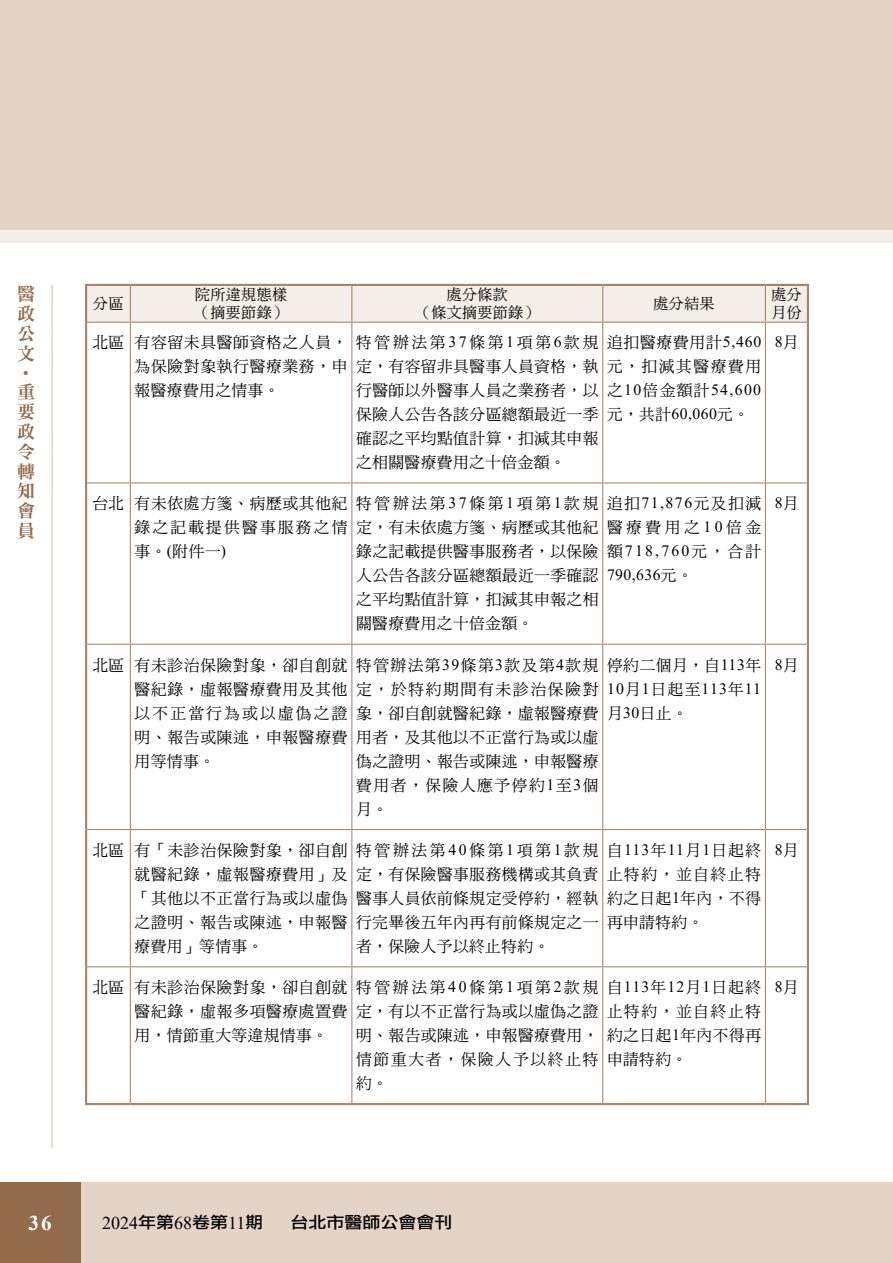
<style>
.page{position:relative;width:893px;height:1263px;background:#fff}
.page>*{position:absolute;margin:0;border:0;box-sizing:border-box;transform-origin:0 0}
.t1{font:700 21px "Times New Roman";color:#fff}
.t2{font:18px/19.8px "DFN Ming W9 WIN BF";color:#926b4c;text-align:justify}
.t3{font:18px "Times New Roman";color:#000}
.t4{font:16.2px "DF Li Hei Md WIN BF";color:#000;scale:1.11 1}
.t5{font:15.75px/24px "DF Ming W5 WIN BF";letter-spacing:.03em;color:#000;text-align:justify}
.t6{font:15.75px/24px "Times New Roman";letter-spacing:.08em;color:#000}
.t7{font:15.75px/24px "DF Ming W5 WIN BF";letter-spacing:.075em;color:#000}
.t8{font:15.75px/24px "DF Ming W5 WIN BF";letter-spacing:.225em;color:#000}
.t9{font:15px/18px "DF Ming W5 WIN BF";letter-spacing:.025em;color:#000}
.s1{font-family:"Times New Roman"}
.s2{font-family:"DF Ming W5 WIN BF"}
.s3{font-family:"DF Li Hei Md WIN BF";font-size:16.2px}
</style>
<div class="page">
<div style="left:60px;top:1182px;width:833px;height:81px;background:#e3d4c7"></div>
<div style="left:0;top:0;width:893px;height:230px;background:#e3d4c7"></div>
<div style="left:0;top:230px;width:893px;height:12px;background:#f4ede8"></div>
<div style="left:0;top:1182px;width:81px;height:81px;background:#926b4c"></div>
<hr style="left:51px;top:285px;width:2px;height:863px;background:#ddcbbd">
<div style="left:87px;top:286px;width:720px;height:36px;background:#f4ede8"></div>
<hr style="left:130px;top:323px;width:1px;height:159px;background:#a68467">
<hr style="left:351px;top:323px;width:1px;height:159px;background:#a68467">
<hr style="left:602px;top:323px;width:1px;height:159px;background:#a68467">
<hr style="left:765px;top:323px;width:1px;height:159px;background:#a68467">
<hr style="left:87px;top:482px;width:43px;height:1px;background:#a68467">
<hr style="left:130px;top:482px;width:222px;height:1px;background:#a68467">
<hr style="left:130px;top:483px;width:1px;height:161px;background:#a68467">
<hr style="left:352px;top:482px;width:251px;height:1px;background:#a68467">
<hr style="left:351px;top:483px;width:1px;height:161px;background:#a68467">
<hr style="left:603px;top:482px;width:162px;height:1px;background:#a68467">
<hr style="left:602px;top:483px;width:1px;height:161px;background:#a68467">
<hr style="left:765px;top:482px;width:42px;height:1px;background:#a68467">
<hr style="left:765px;top:483px;width:1px;height:161px;background:#a68467">
<hr style="left:87px;top:644px;width:43px;height:1px;background:#a68467">
<hr style="left:130px;top:644px;width:222px;height:1px;background:#a68467">
<hr style="left:130px;top:645px;width:1px;height:184px;background:#a68467">
<hr style="left:352px;top:644px;width:251px;height:1px;background:#a68467">
<hr style="left:351px;top:645px;width:1px;height:184px;background:#a68467">
<hr style="left:603px;top:644px;width:162px;height:1px;background:#a68467">
<hr style="left:602px;top:645px;width:1px;height:184px;background:#a68467">
<hr style="left:765px;top:644px;width:42px;height:1px;background:#a68467">
<hr style="left:765px;top:645px;width:1px;height:184px;background:#a68467">
<hr style="left:130px;top:830px;width:1px;height:136px;background:#a68467">
<hr style="left:351px;top:830px;width:1px;height:136px;background:#a68467">
<hr style="left:602px;top:830px;width:1px;height:136px;background:#a68467">
<hr style="left:765px;top:830px;width:1px;height:136px;background:#a68467">
<hr style="left:87px;top:966px;width:43px;height:1px;background:#a68467">
<hr style="left:130px;top:966px;width:222px;height:1px;background:#a68467">
<hr style="left:130px;top:967px;width:1px;height:136px;background:#a68467">
<hr style="left:352px;top:966px;width:251px;height:1px;background:#a68467">
<hr style="left:351px;top:967px;width:1px;height:136px;background:#a68467">
<hr style="left:603px;top:966px;width:162px;height:1px;background:#a68467">
<hr style="left:602px;top:967px;width:1px;height:136px;background:#a68467">
<hr style="left:765px;top:966px;width:42px;height:1px;background:#a68467">
<hr style="left:765px;top:967px;width:1px;height:136px;background:#a68467">
<hr style="left:130px;top:286px;width:1px;height:36px;background:#a68467">
<hr style="left:351px;top:286px;width:1px;height:36px;background:#a68467">
<hr style="left:602px;top:286px;width:1px;height:36px;background:#a68467">
<hr style="left:765px;top:286px;width:1px;height:36px;background:#a68467">
<hr style="left:87px;top:322px;width:43px;height:1px;background:#a68467">
<hr style="left:130px;top:322px;width:222px;height:1px;background:#a68467">
<hr style="left:352px;top:322px;width:251px;height:1px;background:#a68467">
<hr style="left:603px;top:322px;width:162px;height:1px;background:#a68467">
<hr style="left:765px;top:322px;width:42px;height:1px;background:#a68467">
<hr style="left:85px;top:284px;width:45px;height:2px;background:#a68467">
<hr style="left:130px;top:284px;width:222px;height:2px;background:#a68467">
<hr style="left:352px;top:284px;width:251px;height:2px;background:#a68467">
<hr style="left:603px;top:284px;width:162px;height:2px;background:#a68467">
<hr style="left:765px;top:284px;width:44px;height:2px;background:#a68467">
<hr style="left:87px;top:829px;width:43px;height:1px;background:#a68467">
<hr style="left:130px;top:829px;width:222px;height:1px;background:#a68467">
<hr style="left:352px;top:829px;width:251px;height:1px;background:#a68467">
<hr style="left:603px;top:829px;width:162px;height:1px;background:#a68467">
<hr style="left:765px;top:829px;width:42px;height:1px;background:#a68467">
<hr style="left:85px;top:322px;width:2px;height:161px;background:#a68467">
<hr style="left:807px;top:322px;width:2px;height:161px;background:#a68467">
<hr style="left:85px;top:483px;width:2px;height:161px;background:#a68467">
<hr style="left:807px;top:483px;width:2px;height:161px;background:#a68467">
<hr style="left:85px;top:644px;width:2px;height:185px;background:#a68467">
<hr style="left:807px;top:644px;width:2px;height:185px;background:#a68467">
<hr style="left:85px;top:829px;width:2px;height:138px;background:#a68467">
<hr style="left:807px;top:829px;width:2px;height:138px;background:#a68467">
<hr style="left:85px;top:286px;width:2px;height:36px;background:#a68467">
<hr style="left:807px;top:286px;width:2px;height:36px;background:#a68467">
<hr style="left:85px;top:967px;width:2px;height:136px;background:#a68467">
<hr style="left:807px;top:967px;width:2px;height:136px;background:#a68467">
<hr style="left:85px;top:1103px;width:45px;height:2px;background:#a68467">
<hr style="left:130px;top:1103px;width:222px;height:2px;background:#a68467">
<hr style="left:352px;top:1103px;width:251px;height:2px;background:#a68467">
<hr style="left:603px;top:1103px;width:162px;height:2px;background:#a68467">
<hr style="left:765px;top:1103px;width:44px;height:2px;background:#a68467">
<p class="t2" style="left:17px;top:284px;width:19px">醫政公文</p>
<p class="t2" style="left:36px;top:364px;width:19px;rotate:90deg">•</p>
<p class="t2" style="left:17px;top:382px;width:19px">重要政令轉知會員</p>
<p class="t9" style="left:93px;top:295px;width:32px">分區</p>
<p class="t9" style="left:195px;top:286px;width:93px">院所違規態樣（摘要節錄）</p>
<p class="t9" style="left:416px;top:286px;width:124px;text-align:center">處分條款<br>（條文摘要節錄）</p>
<p class="t9" style="left:653px;top:295px;width:63px">處分結果</p>
<p class="t9" style="left:771px;top:286px;width:32px">處分月份</p>
<p class="t5" style="left:135px;top:330px;width:214px;text-indent:-42px">北區 有容留未具醫師資格之人員，為保險對象執行醫療業務，申報醫療費用之情事。</p>
<p class="t5" style="left:356px;top:330px;width:244px">特管辦法第<span class="s1">37</span>條第<span class="s1">1</span>項第<span class="s1">6</span>款規定，有容留非具醫事人員資格，執行醫師以外醫事人員之業務者，以保險人公告各該分區總額最近一季確認之平均點值計算，扣減其申報之相關醫療費用之十倍金額。</p>
<p class="t7" style="left:607px;top:330px;width:156px">追扣醫療費用計<span class="s1">5,460</span>元，扣減其醫療費用</p>
<p class="t6" style="left:775px;top:329px;width:25px">8<span class="s2">月</span></p>
<p class="t6" style="left:607px;top:377px;width:156px"><span class="s2">之</span>10<span class="s2">倍金額計</span>54,600</p>
<p class="t5" style="left:607px;top:402px;width:144px">元，共計<span class="s1">60,060</span>元。</p>
<p class="t5" style="left:135px;top:492px;width:214px;text-indent:-42px">台北 有未依處方箋、病歷或其他紀錄之記載提供醫事服務之情事。<span class="s1">(</span>附件一<span class="s1">)</span></p>
<p class="t5" style="left:356px;top:492px;width:244px">特管辦法第<span class="s1">37</span>條第<span class="s1">1</span>項第<span class="s1">1</span>款規定，有未依處方箋、病歷或其他紀錄之記載提供醫事服務者，以保險人公告各該分區總額最近一季確認之平均點值計算，扣減其申報之相關醫療費用之十倍金額。</p>
<p class="t8" style="left:607px;top:492px;width:156px">追扣<span class="s1">71,876</span>元及扣減醫療費用之<span class="s1">10</span>倍金</p>
<p class="t6" style="left:607px;top:539px;width:156px"><span class="s2">額</span>718,760<span class="s2">元，合計<br></span>790,636<span class="s2">元。</span></p>
<p class="t5" style="left:135px;top:653px;width:214px;text-indent:-42px">北區 有未診治保險對象，卻自創就醫紀錄，虛報醫療費用及其他以不正當行為或以虛偽之證明、報告或陳述，申報醫療費用等情事。</p>
<p class="t5" style="left:356px;top:653px;width:244px">特管辦法第<span class="s1">39</span>條第<span class="s1">3</span>款及第<span class="s1">4</span>款規定，於特約期間有未診治保險對象，卻自創就醫紀錄，虛報醫療費用者，及其他以不正當行為或以虛偽之證明、報告或陳述，申報醫療費用者，保險人應予停約<span class="s1">1</span>至<span class="s1">3</span>個月。</p>
<p class="t5" style="left:607px;top:653px;width:156px">停約二個月，自<span class="s1">113</span>年</p>
<p class="t6" style="left:607px;top:676px;width:156px">10<span class="s2">月</span>1<span class="s2">日起至</span>113<span class="s2">年</span>11</p>
<p class="t5" style="left:607px;top:701px;width:82px">月<span class="s1">30</span>日止。</p>
<p class="t6" style="left:775px;top:491px;width:25px">8<span class="s2">月</span></p>
<p class="t6" style="left:775px;top:652px;width:25px">8<span class="s2">月</span></p>
<p class="t5" style="left:135px;top:838px;width:214px;text-indent:-42px">北區 有「未診治保險對象，卻自創就醫紀錄，虛報醫療費用」及「其他以不正當行為或以虛偽之證明、報告或陳述，申報醫療費用」等情事。</p>
<p class="t5" style="left:356px;top:838px;width:244px">特管辦法第<span class="s1">40</span>條第<span class="s1">1</span>項第<span class="s1">1</span>款規定，有保險醫事服務機構或其負責醫事人員依前條規定受停約，經執行完畢後五年內再有前條規定之一者，保險人予以終止特約。</p>
<p class="t5" style="left:607px;top:838px;width:156px">自<span class="s1">113</span>年<span class="s1">11</span>月<span class="s1">1</span>日起終止特約，並自終止特約之日起<span class="s1">1</span>年內，不得再申請特約。</p>
<p class="t6" style="left:775px;top:837px;width:25px">8<span class="s2">月</span></p>
<p class="t5" style="left:135px;top:975px;width:214px;text-indent:-42px">北區 有未診治保險對象，卻自創就醫紀錄，虛報多項醫療處置費用，情節重大等違規情事。</p>
<p class="t5" style="left:356px;top:975px;width:244px">特管辦法第<span class="s1">40</span>條第<span class="s1">1</span>項第<span class="s1">2</span>款規定，有以不正當行為或以虛偽之證明、報告或陳述，申報醫療費用，情節重大者，保險人予以終止特約。</p>
<p class="t5" style="left:607px;top:975px;width:156px">自<span class="s1">113</span>年<span class="s1">12</span>月<span class="s1">1</span>日起終止特約，並自終止特約之日起<span class="s1">1</span>年內不得再申請特約。</p>
<p class="t6" style="left:775px;top:974px;width:25px">8<span class="s2">月</span></p>
<h1 class="t1" style="left:28px;top:1207px;width:25px">36</h1>
<p class="t3" style="left:102px;top:1210px;width:163px">2024<span class="s3">年第</span>68<span class="s3">卷第</span>11<span class="s3">期</span></p>
<p class="t4" style="left:290px;top:1214px;width:147px">台北市醫師公會會刊</p>
</div>
